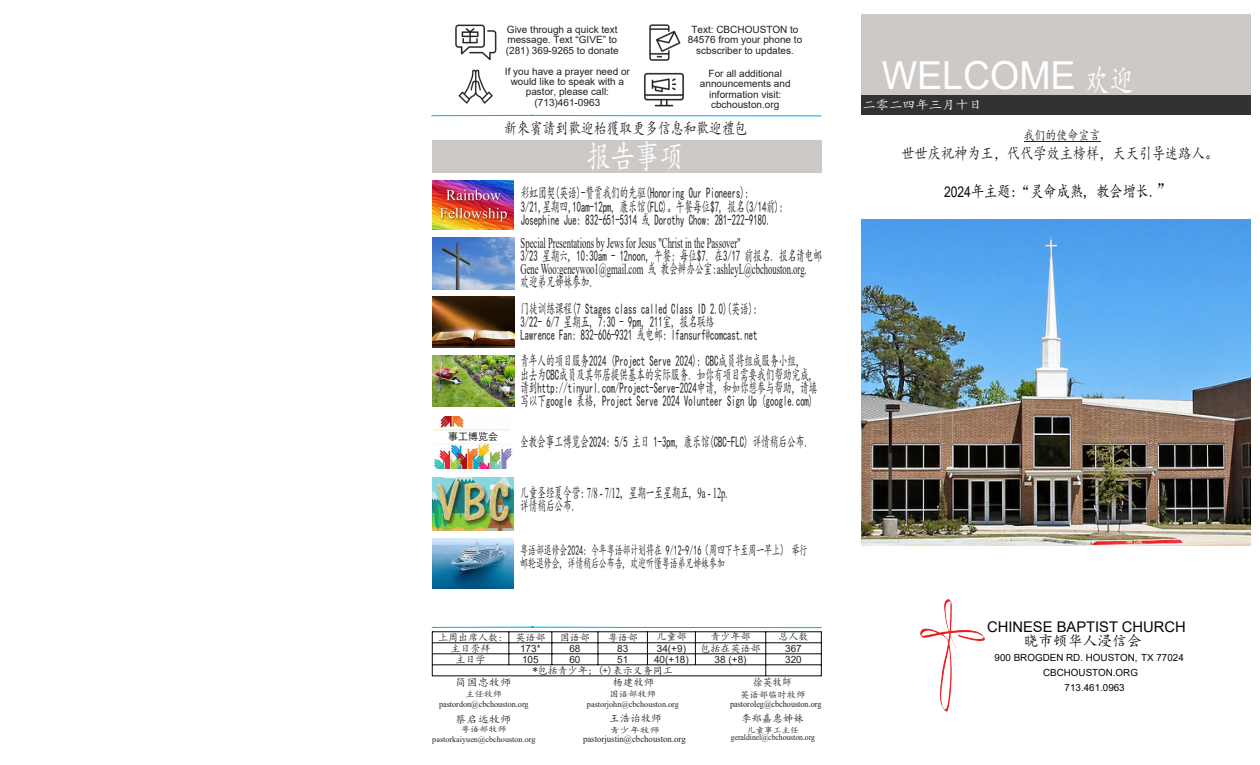
<style>
.page{position:relative;width:1260px;height:765px;background:#fff}
.page>*{position:absolute;margin:0;border:0;box-sizing:border-box;transform-origin:0 0}
.t1{font:38.5px "Arial";color:#fff}
.t2{font:33px "Kai Ti";color:#fff;scale:.73 1}
.t3{font:16.25px "Kai Ti";color:#231f20;scale:.81 1}
.t4{font:16.25px "Kai Ti";color:#080704;scale:.81 1}
.t5{font:16.25px "Kai Ti";color:#231f20;scale:.79 1}
.t6{font:15px/13.1px "Kai Ti";color:#231f20;scale:.57 1}
.t7{font:15px "Times New Roman";color:#231f20;scale:.57 1}
.t8{font:14.75px "Arial";color:#080704}
.t9{font:14.75px "Kai Ti";color:#080704}
.t10{font:13.75px/12.5px "Kai Ti";color:#231f20;scale:.57 1}
.t11{font:13.5px "Kai Ti";color:#231f20;scale:.81 1}
.t12{font:12.12px "Kai Ti";color:#fff;scale:1.1 1}
.t13{font:10.88px "Kai Ti";color:#231f20;scale:.89 1}
.t14{font:10.5px "Kai Ti";color:#231f20}
.t15{font:10.38px "Kai Ti";color:#231f20;scale:1.09 1}
.t16{font:10.38px "Kai Ti";color:#231f20}
.t17{font:10px/10.4px "Arial";color:#231f20;text-align:center}
.t18{font:10px "Kai Ti";color:#231f20}
.t19{font:10px "Sim Hei";color:#231f20}
.t20{font:9.88px "Arial";color:#080704}
.t21{font:9.38px "Times New Roman";color:#231f20;scale:.94 1}
.t22{font:9.25px "Kai Ti";color:#231f20}
.t23{font:9.12px "Times New Roman";color:#231f20;scale:.89 1}
.t24{font:8.75px "Times New Roman";color:#231f20;scale:.93 1}
.t25{font:8.62px "Kai Ti";color:#231f20;scale:1.09 1}
.t26{font:8.62px "Kai Ti";color:#231f20;scale:1.06 1}
.t27{font:8.5px "Times New Roman";color:#231f20;scale:.96 1}
.t28{font:8.5px "Times New Roman";color:#231f20;scale:.89 1}
.t29{font:8.12px "Times New Roman";color:#231f20}
.t30{font:8.12px "Kai Ti";color:#231f20;scale:1.08 1}
.t31{font:8.12px "Kai Ti";color:#231f20;scale:1.13 1}
.t32{font:8.12px "Kai Ti";color:#231f20;scale:1.23 1}
.s1{font-family:"Kai Ti"}
.s2{font-family:"Times New Roman"}
.s3{font-family:"Arial";font-size:14.88px}
.s4{font-size:18.88px}
</style>
<div class="page">
<svg style="left:431px;top:115px;width:390px;height:2px"></svg>
<img style="left:458px;top:69px;width:35px;height:35px">
<img style="left:455px;top:24px;width:41px;height:37px">
<img style="left:643px;top:72px;width:41px;height:35px">
<img style="left:649px;top:24px;width:32px;height:37px">
<svg style="left:432px;top:627px;width:390px;height:1px"></svg>
<div style="left:861px;top:14px;width:390px;height:81px;background:#ccc9c7"></div>
<div style="left:432px;top:140px;width:389px;height:33px;background:#ccc9c7"></div>
<div style="left:861px;top:96px;width:390px;height:19px;background:#343231"></div>
<hr style="left:1024px;top:141px;width:77px;height:1px;background:#231f20">
<img style="left:861px;top:220px;width:390px;height:325px">
<img style="left:920px;top:600px;width:65px;height:111px">
<img style="left:432px;top:180px;width:82px;height:50px">
<img style="left:432px;top:237px;width:82px;height:52px">
<img style="left:432px;top:355px;width:82px;height:52px">
<img style="left:432px;top:296px;width:82px;height:52px">
<img style="left:434px;top:416px;width:78px;height:52px">
<div style="left:433px;top:431px;width:81px;height:11px;background:#fff"></div>
<img style="left:432px;top:478px;width:82px;height:53px">
<img style="left:432px;top:538px;width:82px;height:51px">
<hr style="left:432px;top:631px;width:1px;height:45px;background:#080704">
<hr style="left:821px;top:631px;width:1px;height:45px;background:#080704">
<hr style="left:509px;top:632px;width:1px;height:33px;background:#080704">
<hr style="left:552px;top:632px;width:1px;height:33px;background:#080704">
<hr style="left:598px;top:632px;width:1px;height:33px;background:#080704">
<hr style="left:647px;top:632px;width:1px;height:33px;background:#080704">
<hr style="left:695px;top:632px;width:1px;height:33px;background:#080704">
<hr style="left:765px;top:632px;width:1px;height:44px;background:#080704">
<hr style="left:432px;top:631px;width:389px;height:1px;background:#080704">
<hr style="left:432px;top:642px;width:389px;height:1px;background:#080704">
<hr style="left:432px;top:653px;width:389px;height:1px;background:#080704">
<hr style="left:432px;top:665px;width:389px;height:1px;background:#080704">
<hr style="left:432px;top:676px;width:389px;height:1px;background:#080704">
<p class="t17" style="left:506px;top:25px;width:114px;text-align:left">Give through a quick text message. Text “GIVE” to (281) 369-9265 to donate</p>
<p class="t17" style="left:505px;top:67px;width:127px">If you have a prayer need or would like to speak with a pastor, please call: (713)461-0963</p>
<p class="t17" style="left:688px;top:25px;width:116px">Text: CBCHOUSTON to<br>84576 from your phone to scbscriber to updates.</p>
<p class="t17" style="left:700px;top:69px;width:92px">For all additional announcements and information visit: cbchouston.org</p>
<p class="t5" style="left:504px;top:120px;width:310px">新來賓請到歡迎枱獲取更多信息和歡迎禮包</p>
<h2 class="t2" style="left:587px;top:140px;width:134px">报告事项</h2>
<p class="t6" style="left:521px;top:186px;width:462px;line-height:13.8px">彩虹团契(英语)-赞赏我们的先驱(Honoring Our Pioneers):<br>3/21,星期四,10am-12pm, 康乐馆(FLC)。午餐每位$7, 报名(3/14前):<br>Josephine Jue: 832-651-5314 或 Dorothy Chow: 281-222-9180.</p>
<p class="t7" style="left:521px;top:237px;width:388px">Special Presentations by Jews for Jesus "Christ in the Passover"</p>
<p class="t6" style="left:521px;top:249px;width:531px">3/23 星期六, 10:30am - 12noon, 午餐: 每位$7. 在3/17 前报名. 报名请电邮</p>
<p class="t7" style="left:521px;top:264px;width:504px">Gene Woo:geneywoo1@gmail.com <span class="s1">或教会辨办公室:</span>ashleyL@cbchouston.org.</p>
<p class="t6" style="left:521px;top:275px;width:130px">欢迎弟兄姊妹参加.</p>
<p class="t6" style="left:521px;top:302px;width:417px">门徒训练课程(7 Stages class called Class ID 2.0)(英语):<br>3/22- 6/7 星期五, 7:30 - 9pm, 211室, 报名联络<br>Lawrence Fan: 832-606-9321 或电邮: lfansurf@comcast.net</p>
<p class="t19" style="left:448px;top:432px;width:52px">事工博览会</p>
<p class="t6" style="left:520px;top:354px;width:523px">青年人的项目服务2024 (Project Serve 2024): CBC成员将组成服务小组,<br>出去为CBC成员及其邻居提供基本的实际服务. 如你有项目需要我们帮助完成,请到http://tinyurl.com/Project-Serve-2024申请, 和如你想参与帮助, 请填写以下google 表格, Project Serve 2024 Volunteer Sign Up (google.com)</p>
<p class="t6" style="left:520px;top:435px;width:508px">全教会事工博览会2024: 5/5 主日 1-3pm, 康乐馆(CBC-FLC) 详情稍后公布.</p>
<p class="t6" style="left:520px;top:486px;width:365px;line-height:12.5px">儿童圣经夏令营: <span class="s2">7/8 - 7/12</span>, 星期一至星期五, <span class="s2">9a - 12p.</span>详情稍后公布.</p>
<p class="t10" style="left:520px;top:544px;width:505px">粤语部退修会2024: 今年粤语部计划将在 9/12-9/16（周四下午至周一早上）举行邮轮退修会, 详情稍后公布告, 欢迎听懂粤语弟兄姊妹参加</p>
<p class="t18" style="left:438px;top:632px;width:109px">上周出席人数: 英语部</p>
<p class="t18" style="left:560px;top:632px;width:32px">国语部</p>
<p class="t18" style="left:608px;top:632px;width:32px">粤语部</p>
<p class="t18" style="left:656px;top:631px;width:32px">儿童部</p>
<p class="t18" style="left:711px;top:631px;width:42px">青少年部</p>
<p class="t18" style="left:779px;top:631px;width:32px">总人数</p>
<p class="t18" style="left:451px;top:643px;width:42px">主日崇拜</p>
<p class="t17" style="left:520px;top:644px;width:22px">173*</p>
<p class="t17" style="left:569px;top:644px;width:13px">68</p>
<p class="t17" style="left:617px;top:644px;width:13px">83</p>
<p class="t17" style="left:657px;top:644px;width:31px">34(+9)</p>
<p class="t18" style="left:701px;top:643px;width:62px">包括在英语部</p>
<p class="t17" style="left:785px;top:644px;width:18px">367</p>
<p class="t18" style="left:456px;top:654px;width:32px">主日学</p>
<p class="t17" style="left:522px;top:655px;width:18px">105</p>
<p class="t17" style="left:569px;top:655px;width:13px">60</p>
<p class="t17" style="left:617px;top:655px;width:13px">51</p>
<p class="t17" style="left:654px;top:655px;width:36px">40(+18)</p>
<p class="t17" style="left:715px;top:655px;width:33px">38 (+8)</p>
<p class="t17" style="left:785px;top:655px;width:18px">320</p>
<p class="t18" style="left:533px;top:665px;width:142px">*包括青少年; (+)表示义务同工</p>
<p class="t26" style="left:466px;top:690px;width:36px">主任牧师</p>
<p class="t24" style="left:439px;top:701px;width:98px">pastordon@cbchouston.org</p>
<p class="t31" style="left:461px;top:725px;width:42px">粤语部牧师</p>
<p class="t29" style="left:432px;top:736px;width:105px">pastorkaiyuen@cbchouston.org</p>
<p class="t13" style="left:753px;top:677px;width:45px">徐英牧師</p>
<p class="t16" style="left:612px;top:677px;width:43px">杨建牧师</p>
<p class="t14" style="left:609px;top:713px;width:54px">王浩诒牧师</p>
<p class="t16" style="left:741px;top:713px;width:64px">李郑嘉惠姊妹</p>
<p class="t15" style="left:455px;top:677px;width:53px">简国忠牧师</p>
<p class="t15" style="left:455px;top:714px;width:53px">蔡启远牧师</p>
<p class="t22" style="left:740px;top:690px;width:67px">英语部临时牧师</p>
<p class="t23" style="left:730px;top:700px;width:104px">pastoroleg@cbchouston.org</p>
<p class="t25" style="left:609px;top:690px;width:44px">国语部牧师</p>
<p class="t27" style="left:587px;top:701px;width:97px">pastorjohn@cbchouston.org</p>
<p class="t30" style="left:747px;top:726px;width:50px">儿童事工主任</p>
<p class="t28" style="left:731px;top:735px;width:96px">geraldinel@cbchouston.org</p>
<p class="t32" style="left:610px;top:726px;width:42px">青少年牧师</p>
<p class="t21" style="left:583px;top:735px;width:111px">pastorjustin@cbchouston.org</p>
<h1 class="t1" style="left:882px;top:61px;width:195px">WELCOME</h1>
<p class="t12" style="left:862px;top:99px;width:110px">二零二四年三月十日</p>
<p class="t11" style="left:1024px;top:128px;width:96px">我们的使命宣言</p>
<p class="t3" style="left:901px;top:145px;width:392px">世世庆祝神为王，代代学效主榜样，天天引导迷路人。</p>
<p class="t4" style="left:944px;top:183px;width:282px"><span class="s3">2024</span>年主题:“灵命成熟, 教会增长.<span class="s4">”</span></p>
<h2 class="t2" style="left:1086px;top:64px;width:68px">欢迎</h2>
<p class="t8" style="left:987px;top:621px;width:200px">CHINESE BAPTIST CHURCH</p>
<p class="t9" style="left:1024px;top:634px;width:119px">晓市顿华人浸信会</p>
<p class="t20" style="left:995px;top:654px;width:191px">900 BROGDEN RD. HOUSTON, TX 77024</p>
<p class="t20" style="left:1043px;top:669px;width:96px">CBCHOUSTON.ORG</p>
<p class="t20" style="left:1065px;top:684px;width:62px">713.461.0963</p>
</div>
